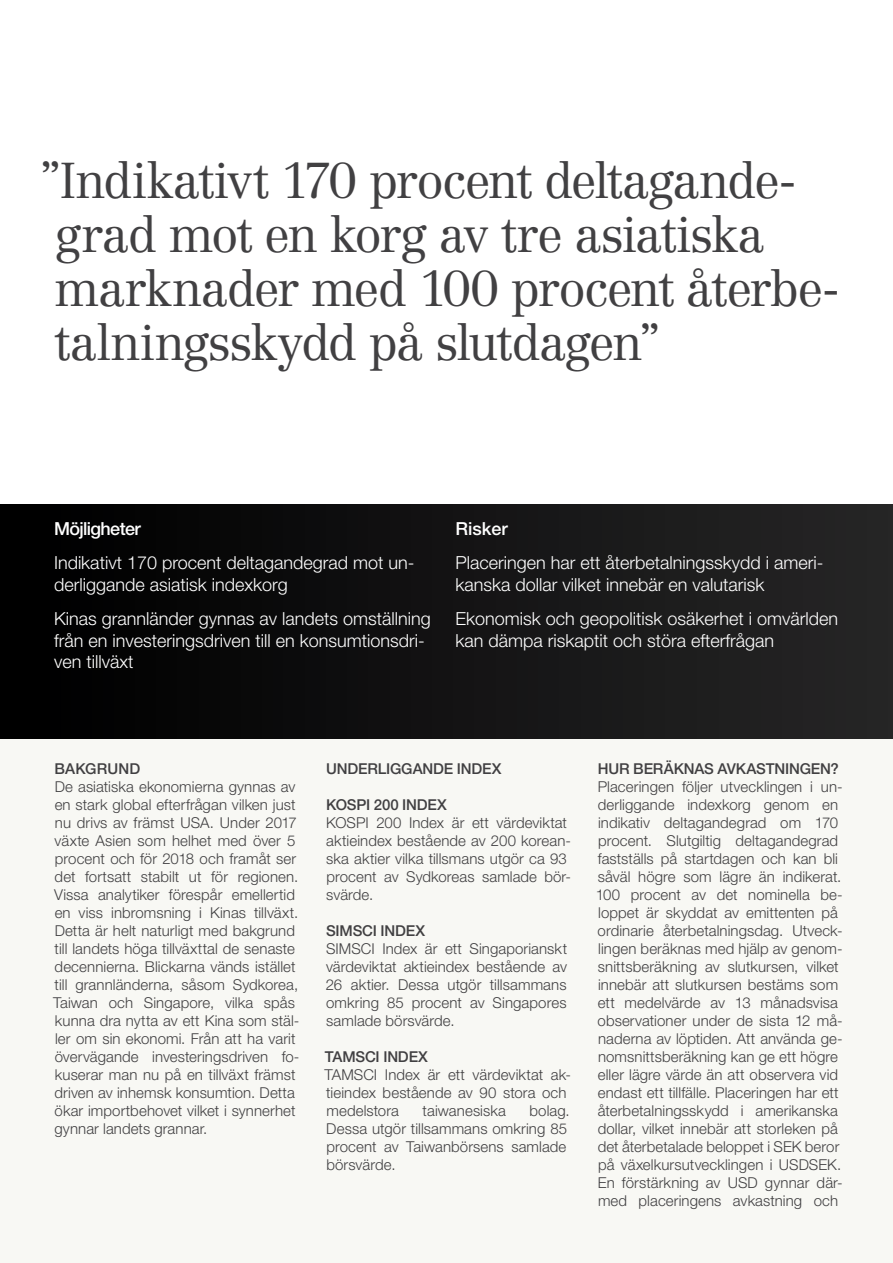
<style>
.page{position:relative;width:893px;height:1263px;background:#fff}
.page>*{position:absolute;margin:0;border:0;box-sizing:border-box;transform-origin:0 0}
.t1{font:300 49.5px/54px "Centennial LT Std";letter-spacing:-.035em;color:#414042}
.t2{font:300 18px/21.6px "Helvetica Neue LT Std";color:#fff}
.t3{font:500 18px "Helvetica Neue LT Std";letter-spacing:-.035em;color:#fff}
.t4{font:300 15px/18px "Helvetica Neue LT Std";letter-spacing:.005em;color:#414042}
.t5{font:500 15px "Helvetica Neue LT Std";letter-spacing:-.01em;color:#414042}
.t6{font:500 15px "Helvetica Neue LT Std";letter-spacing:.01em;color:#414042}
</style>
<div class="page">
<div style="left:0;top:730px;width:893px;height:533px;background:#f8f8f4"></div>
<div style="left:0;top:504px;width:893px;height:234px;background:linear-gradient(to right,#000,#272627)"></div>
<h1 class="t1" style="left:39px;top:154px;width:802px">”Indikativt 170 procent deltagande&shy;grad mot en korg av tre asiatiska marknader med 100 procent återbe&shy;talningsskydd på slutdagen”</h1>
<p class="t3" style="left:54px;top:518px;width:88px">Möjligheter</p>
<p class="t2" style="left:54px;top:552px;width:362px">Indikativt 170 procent deltagandegrad mot un&shy;derliggande asiatisk indexkorg</p>
<p class="t2" style="left:54px;top:608px;width:378px">Kinas grannländer gynnas av landets omställning från en investeringsdriven till en konsumtionsdri&shy;ven tillväxt</p>
<p class="t3" style="left:455px;top:518px;width:54px">Risker</p>
<p class="t2" style="left:455px;top:552px;width:370px">Placeringen har ett återbetalningsskydd i ameri&shy;kanska dollar vilket innebär en valutarisk</p>
<p class="t2" style="left:455px;top:608px;width:384px">Ekonomisk och geopolitisk osäkerhet i omvärlden kan dämpa riskaptit och störa efterfrågan</p>
<p class="t6" style="left:55px;top:760px;width:87px">BAKGRUND</p>
<p class="t4" style="left:53px;top:777px;width:248px">De asiatiska ekonomierna gynnas av en stark global efterfrågan vilken just nu drivs av främst USA. Under 2017 växte Asien som helhet med över 5 procent och för 2018 och framåt ser det fortsatt stabilt ut för regionen.<br>Vissa analytiker förespår emellertid en viss inbromsning i Kinas tillväxt.<br>Detta är helt naturligt med bakgrund till landets höga tillväxttal de senaste decennierna. Blickarna vänds istället till grannländerna, såsom Sydkorea, Taiwan och Singapore, vilka spås kunna dra nytta av ett Kina som stäl&shy;ler om sin ekonomi. Från att ha varit övervägande investeringsdriven fo&shy;kuserar man nu på en tillväxt främst driven av inhemsk konsumtion. Detta ökar importbehovet vilket i synnerhet gynnar landets grannar.</p>
<p class="t5" style="left:326px;top:760px;width:177px">UNDERLIGGANDE INDEX</p>
<p class="t5" style="left:326px;top:796px;width:122px">KOSPI 200 INDEX</p>
<p class="t4" style="left:326px;top:813px;width:246px">KOSPI 200 Index är ett värdeviktat aktieindex bestående av 200 korean&shy;ska aktier vilka tillsmans utgör ca 93 procent av Sydkoreas samlade bör&shy;svärde.</p>
<p class="t5" style="left:326px;top:922px;width:101px">SIMSCI INDEX</p>
<p class="t4" style="left:326px;top:939px;width:243px;text-align:justify">SIMSCI Index är ett Singaporianskt värdeviktat aktieindex bestående av 26 aktier. Dessa utgör tillsammans omkring 85 procent av Singapores samlade börsvärde.</p>
<p class="t5" style="left:325px;top:1048px;width:105px">TAMSCI INDEX</p>
<p class="t4" style="left:325px;top:1065px;width:248px">TAMSCI Index är ett värdeviktat ak&shy;tieindex bestående av 90 stora och medelstora</p>
<p class="t4" style="left:326px;top:1101px;width:245px;text-indent:203px">bolag.<br>Dessa utgör tillsammans omkring 85 procent av Taiwanbörsens samlade börsvärde.</p>
<p class="t4" style="left:423px;top:1101px;width:85px">taiwanesiska</p>
<p class="t5" style="left:598px;top:760px;width:243px">HUR BERÄKNAS AVKASTNINGEN?</p>
<p class="t4" style="left:596px;top:777px;width:248px">Placeringen följer utvecklingen i un&shy;derliggande indexkorg genom en indikativ deltagandegrad om 170 procent. Slutgiltig deltagandegrad fastställs på startdagen och kan bli såväl högre som lägre än indikerat.<br>100 procent av det nominella be&shy;loppet är skyddat av emittenten på ordinarie återbetalningsdag. Utveck&shy;lingen beräknas med hjälp av genom&shy;snittsberäkning av slutkursen, vilket innebär att slutkursen bestäms som ett medelvärde av 13 månadsvisa observationer under de sista 12 må&shy;naderna av löptiden. Att använda ge&shy;nomsnittsberäkning kan ge ett högre eller lägre värde än att observera vid endast ett tillfälle. Placeringen har ett återbetalningsskydd i amerikanska dollar, vilket innebär att storleken på det återbetalade beloppet i SEK beror på växelkursutvecklingen i USDSEK.<br>En förstärkning av USD gynnar där&shy;med placeringens avkastning och</p>
</div>
